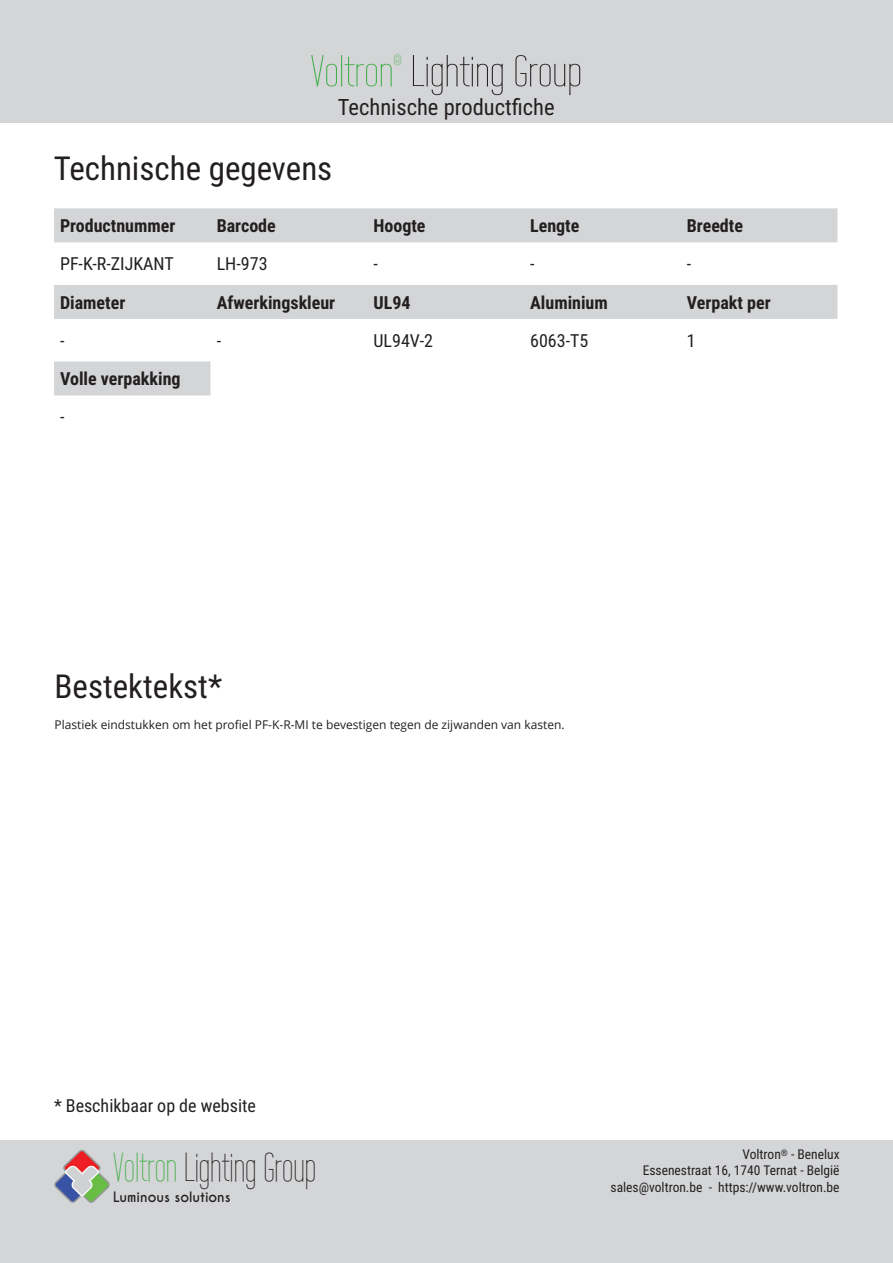
<style>
.page{position:relative;width:893px;height:1263px;background:#fff}
.page>*{position:absolute;margin:0;border:0;box-sizing:border-box;transform-origin:0 0}
.t1{font:43.5px "Wire One";color:#231f20;scale:1.2 1}
.t2{font:40.5px "Wire One";color:#231f20}
.t3{font:33px "Roboto Condensed";color:#231f20}
.t4{font:22.5px "Roboto Condensed";color:#231f20}
.t5{font:700 18px "Roboto Condensed";color:#231f20}
.t6{font:18px "Roboto Condensed";color:#231f20}
.t7{font:15px "Wire One";color:#40ae49;scale:1.2 1}
.t8{font:13.5px/16.5px "Roboto Condensed";color:#231f20;text-align:right}
.t9{font:700 13.5px "Caviar Dreams";color:#231f20}
.t10{font:12px "Open Sans";color:#231f20}
.s1{color:#40ae49}
</style>
<div class="page">
<div style="left:0;top:1141px;width:893px;height:122px;background:#d4d5d7"></div>
<img style="left:55px;top:1150px;width:54px;height:53px">
<div style="left:0;top:0;width:893px;height:122px;background:#d4d5d7"></div>
<div style="left:54px;top:208px;width:783px;height:34px;background:#d4d5d7"></div>
<div style="left:54px;top:285px;width:783px;height:34px;background:#d4d5d7"></div>
<div style="left:54px;top:361px;width:157px;height:35px;background:#d4d5d7"></div>
<p class="t7" style="left:394px;top:52px;width:8px">®</p>
<p class="t4" style="left:338px;top:91px;width:218px">Technische productfiche</p>
<h1 class="t1" style="left:311px;top:47px;width:228px"><span class="s1">Voltron</span> Lighting Group</h1>
<h3 class="t3" style="left:54px;top:145px;width:280px">Technische gegevens</h3>
<p class="t5" style="left:60px;top:213px;width:117px">Productnummer</p>
<p class="t5" style="left:217px;top:213px;width:61px">Barcode</p>
<p class="t5" style="left:373px;top:213px;width:54px">Hoogte</p>
<p class="t5" style="left:530px;top:213px;width:51px">Lengte</p>
<p class="t5" style="left:687px;top:213px;width:58px">Breedte</p>
<p class="t6" style="left:60px;top:251px;width:115px">PF-K-R-ZIJKANT</p>
<p class="t6" style="left:217px;top:251px;width:52px">LH-973</p>
<p class="t6" style="left:373px;top:251px;width:6px">-</p>
<p class="t6" style="left:530px;top:251px;width:6px">-</p>
<p class="t6" style="left:687px;top:251px;width:6px">-</p>
<p class="t5" style="left:60px;top:290px;width:67px">Diameter</p>
<p class="t5" style="left:217px;top:290px;width:120px">Afwerkingskleur</p>
<p class="t5" style="left:373px;top:290px;width:39px">UL94</p>
<p class="t5" style="left:530px;top:290px;width:79px">Aluminium</p>
<p class="t5" style="left:687px;top:290px;width:85px">Verpakt per</p>
<p class="t6" style="left:60px;top:328px;width:6px">-</p>
<p class="t6" style="left:217px;top:328px;width:6px">-</p>
<p class="t6" style="left:373px;top:328px;width:61px">UL94V-2</p>
<p class="t6" style="left:530px;top:328px;width:60px">6063-T5</p>
<p class="t6" style="left:687px;top:328px;width:10px">1</p>
<p class="t5" style="left:60px;top:366px;width:122px">Volle verpakking</p>
<p class="t6" style="left:60px;top:404px;width:6px">-</p>
<h3 class="t3" style="left:55px;top:663px;width:169px">Bestektekst*</h3>
<p class="t10" style="left:55px;top:717px;width:512px">Plastiek eindstukken om het profiel PF-K-R-MI te bevestigen tegen de zijwanden van kasten.</p>
<p class="t6" style="left:54px;top:1093px;width:203px">* Beschikbaar op de website</p>
<h2 class="t2" style="left:113px;top:1145px;width:204px"><span class="s1">Voltron</span> Lighting Group</h2>
<p class="t9" style="left:113px;top:1189px;width:119px">Luminous solutions</p>
<p class="t8" style="left:611px;top:1145px;width:231px">Voltron<sup>®</sup> - Benelux<br>Essenestraat 16, 1740 Ternat - België sales@voltron.be - https://www.voltron.be</p>
</div>
